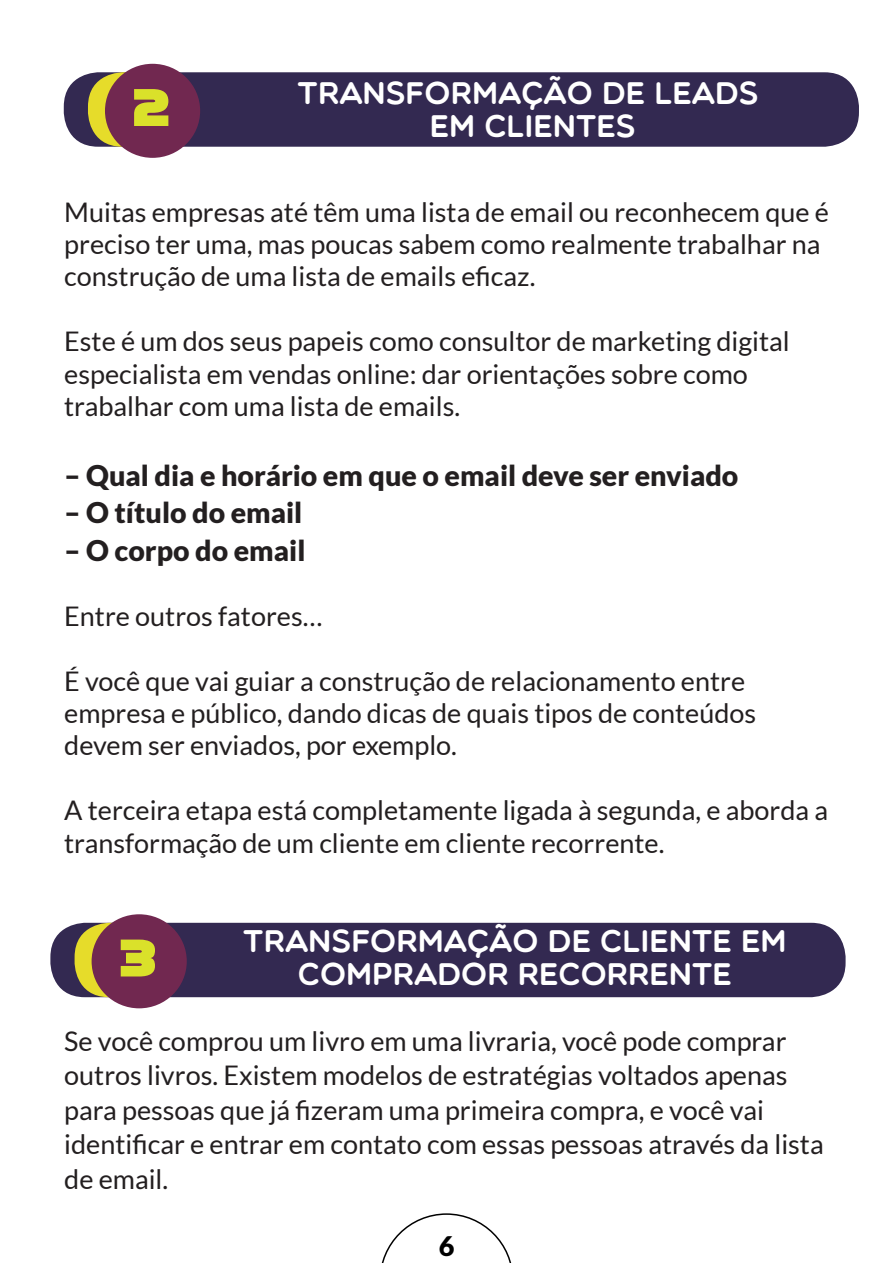
<style>
.page{position:relative;width:893px;height:1263px;background:#fff}
.page>*{position:absolute;margin:0;border:0;box-sizing:border-box;transform-origin:0 0}
.t1{font:54px "Folklore";color:#dae12a}
.t2{font:31.5px "Multicolore";color:#fff}
.t3{font:900 28.5px "Lato";color:#231f20}
.t4{font:27px/32.4px "Lato";color:#231f20}
.t5{font:900 27px "Lato";color:#000}
</style>
<div class="page">
<svg style="left:381px;top:1213px;width:131px;height:50px"></svg>
<div style="left:64px;top:72px;width:795px;height:75px;background:#332951;border-radius:34px"></div>
<div style="left:88px;top:72px;width:89px;height:75px;background:#e6dc2a;border-radius:35px"></div>
<div style="left:105px;top:64px;width:95px;height:94px;background:#712850;border-radius:50%"></div>
<div style="left:50px;top:923px;width:796px;height:74px;background:#332951;border-radius:34px"></div>
<div style="left:75px;top:923px;width:88px;height:74px;background:#e6dc2a;border-radius:35px"></div>
<div style="left:92px;top:914px;width:95px;height:94px;background:#712850;border-radius:50%"></div>
<p class="t1" style="left:134px;top:84px;width:38px">2</p>
<p class="t2" style="left:298px;top:74px;width:463px">TRANSFORMAÇÃO DE LEADS</p>
<p class="t2" style="left:430px;top:107px;width:207px">EM CLIENTES</p>
<p class="t4" style="left:64px;top:195px;width:766px">Muitas empresas até têm uma lista de email ou reconhecem que é preciso ter uma, mas poucas sabem como realmente trabalhar na construção de uma lista de emails eficaz.</p>
<p class="t4" style="left:64px;top:325px;width:727px">Este é um dos seus papeis como consultor de marketing digital especialista em vendas online: dar orientações sobre como trabalhar com uma lista de emails.</p>
<p class="t3" style="left:64px;top:459px;width:676px">– Qual dia e horário em que o email deve ser enviado</p>
<p class="t3" style="left:64px;top:496px;width:240px">– O título do email</p>
<p class="t3" style="left:64px;top:534px;width:243px">– O corpo do email</p>
<p class="t4" style="left:64px;top:600px;width:260px">Entre outros fatores…</p>
<p class="t4" style="left:64px;top:664px;width:694px">É você que vai guiar a construção de relacionamento entre empresa e público, dando dicas de quais tipos de conteúdos devem ser enviados, por exemplo.</p>
<p class="t4" style="left:64px;top:794px;width:765px">A terceira etapa está completamente ligada à segunda, e aborda a transformação de um cliente em cliente recorrente.</p>
<p class="t1" style="left:121px;top:934px;width:38px">3</p>
<p class="t2" style="left:243px;top:922px;width:544px">TRANSFORMAÇÃO DE CLIENTE EM</p>
<p class="t2" style="left:298px;top:955px;width:435px">COMPRADOR RECORRENTE</p>
<p class="t4" style="left:64px;top:1024px;width:761px;line-height:34.5px">Se você comprou um livro em uma livraria, você pode comprar outros livros. Existem modelos de estratégias voltados apenas para pessoas que já fizeram uma primeira compra, e você vai identificar e entrar em contato com essas pessoas através da lista de email.</p>
<p class="t5" style="left:439px;top:1230px;width:17px">6</p>
</div>
